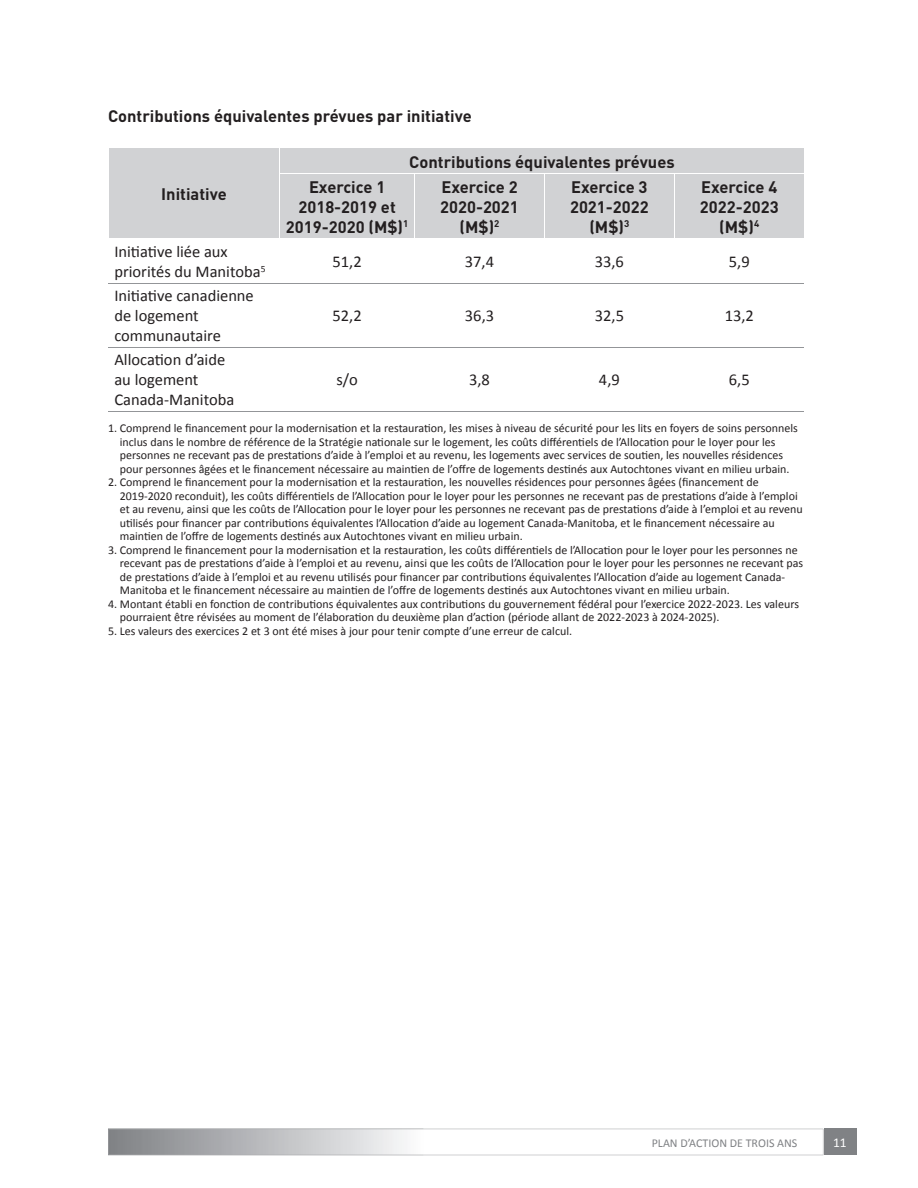
<style>
.page{position:relative;width:918px;height:1188px;background:#fff}
.page>*{position:absolute;margin:0;border:0;box-sizing:border-box;transform-origin:0 0}
.t1{font:700 16.5px/19.8px "DIN";color:#231f20;text-align:center}
.t2{font:16.5px/19.8px "Calibri";color:#231f20}
.t3{font:13.5px "Calibri";color:#fff}
.t4{font:12px/13.5px "Calibri";color:#231f20}
.t5{font:12px "Calibri";color:#808285}
</style>
<div class="page">
<svg style="left:108px;top:1129px;width:715px;height:26px"></svg>
<div style="left:824px;top:1129px;width:32px;height:26px;background:#808285"></div>
<div style="left:109px;top:149px;width:695px;height:89px;background:#d1d2d4"></div>
<svg style="left:279px;top:149px;width:1px;height:24px"></svg>
<hr style="left:279px;top:173px;width:136px;height:1px;background:#fff">
<hr style="left:279px;top:174px;width:1px;height:65px;background:#fff">
<hr style="left:415px;top:173px;width:129px;height:1px;background:#fff">
<hr style="left:414px;top:174px;width:1px;height:65px;background:#fff">
<hr style="left:544px;top:173px;width:130px;height:1px;background:#fff">
<hr style="left:544px;top:174px;width:1px;height:65px;background:#fff">
<hr style="left:674px;top:173px;width:131px;height:1px;background:#fff">
<hr style="left:674px;top:174px;width:1px;height:65px;background:#fff">
<hr style="left:108px;top:283px;width:172px;height:1px;background:#939598">
<hr style="left:280px;top:283px;width:135px;height:1px;background:#939598">
<hr style="left:415px;top:283px;width:129px;height:1px;background:#939598">
<hr style="left:544px;top:283px;width:130px;height:1px;background:#939598">
<hr style="left:674px;top:283px;width:130px;height:1px;background:#939598">
<hr style="left:108px;top:347px;width:172px;height:1px;background:#939598">
<hr style="left:280px;top:347px;width:135px;height:1px;background:#939598">
<hr style="left:415px;top:347px;width:129px;height:1px;background:#939598">
<hr style="left:544px;top:347px;width:130px;height:1px;background:#939598">
<hr style="left:674px;top:347px;width:130px;height:1px;background:#939598">
<hr style="left:415px;top:411px;width:129px;height:1px;background:#939598">
<hr style="left:544px;top:411px;width:130px;height:1px;background:#939598">
<hr style="left:674px;top:411px;width:130px;height:1px;background:#939598">
<hr style="left:108px;top:411px;width:172px;height:1px;background:#939598">
<hr style="left:280px;top:411px;width:135px;height:1px;background:#939598">
<h1 class="t1" style="left:108px;top:105px;width:365px">Contributions équivalentes prévues par initiative</h1>
<h1 class="t1" style="left:161px;top:184px;width:67px">Initiative</h1>
<h1 class="t1" style="left:409px;top:151px;width:267px">Contributions équivalentes prévues</h1>
<h1 class="t1" style="left:286px;top:177px;width:124px">Exercice 1<br>2018-2019 et<br>2019-2020 (M$)<sup>1</sup></h1>
<h1 class="t1" style="left:440px;top:177px;width:80px">Exercice 2<br>2020-2021 (M$)<sup>2</sup></h1>
<h1 class="t1" style="left:570px;top:177px;width:80px">Exercice 3<br>2021-2022 (M$)<sup>3</sup></h1>
<h1 class="t1" style="left:700px;top:177px;width:80px">Exercice 4<br>2022-2023 (M$)<sup>4</sup></h1>
<h1 class="t2" style="left:114px;top:241px;width:153px">Initiative liée aux priorités du Manitoba<sup>5</sup></h1>
<h1 class="t2" style="left:333px;top:251px;width:31px">51,2</h1>
<h1 class="t2" style="left:465px;top:251px;width:31px">37,4</h1>
<h1 class="t2" style="left:595px;top:251px;width:31px">33,6</h1>
<h1 class="t2" style="left:729px;top:251px;width:22px">5,9</h1>
<h1 class="t2" style="left:114px;top:286px;width:141px">Initiative canadienne de logement communautaire</h1>
<h1 class="t2" style="left:333px;top:305px;width:31px">52,2</h1>
<h1 class="t2" style="left:465px;top:305px;width:31px">36,3</h1>
<h1 class="t2" style="left:595px;top:305px;width:31px">32,5</h1>
<h1 class="t2" style="left:725px;top:305px;width:31px">13,2</h1>
<h1 class="t2" style="left:114px;top:350px;width:121px">Allocation d’aide au logement<br>Canada-Manitoba</h1>
<h1 class="t2" style="left:337px;top:369px;width:23px">s/o</h1>
<h1 class="t2" style="left:469px;top:369px;width:22px">3,8</h1>
<h1 class="t2" style="left:599px;top:369px;width:22px">4,9</h1>
<h1 class="t2" style="left:729px;top:369px;width:22px">6,5</h1>
<p class="t4" style="left:120px;top:421px;width:679px;text-indent:-12px">1. Comprend le financement pour la modernisation et la restauration, les mises à niveau de sécurité pour les lits en foyers de soins personnels inclus dans le nombre de référence de la Stratégie nationale sur le logement, les coûts différentiels de l’Allocation pour le loyer pour les personnes ne recevant pas de prestations d’aide à l’emploi et au revenu, les logements avec services de soutien, les nouvelles résidences pour personnes âgées et le financement nécessaire au maintien de l’offre de logements destinés aux Autochtones vivant en milieu urbain.</p>
<p class="t4" style="left:120px;top:475px;width:684px;text-indent:-12px">2. Comprend le financement pour la modernisation et la restauration, les nouvelles résidences pour personnes âgées (financement de 2019-2020 reconduit), les coûts différentiels de l’Allocation pour le loyer pour les personnes ne recevant pas de prestations d’aide à l’emploi et au revenu, ainsi que les coûts de l’Allocation pour le loyer pour les personnes ne recevant pas de prestations d’aide à l’emploi et au revenu utilisés pour financer par contributions équivalentes l’Allocation d’aide au logement Canada-Manitoba, et le financement nécessaire au maintien de l’offre de logements destinés aux Autochtones vivant en milieu urbain.</p>
<p class="t4" style="left:120px;top:543px;width:685px;text-indent:-12px">3. Comprend le financement pour la modernisation et la restauration, les coûts différentiels de l’Allocation pour le loyer pour les personnes ne recevant pas de prestations d’aide à l’emploi et au revenu, ainsi que les coûts de l’Allocation pour le loyer pour les personnes ne recevant pas de prestations d’aide à l’emploi et au revenu utilisés pour financer par contributions équivalentes l’Allocation d’aide au logement Canada-Manitoba et le financement nécessaire au maintien de l’offre de logements destinés aux Autochtones vivant en milieu urbain.</p>
<p class="t4" style="left:120px;top:597px;width:681px;text-indent:-12px">4. Montant établi en fonction de contributions équivalentes aux contributions du gouvernement fédéral pour l’exercice 2022-2023. Les valeurs pourraient être révisées au moment de l’élaboration du deuxième plan d’action (période allant de 2022-2023 à 2024-2025).</p>
<p class="t4" style="left:108px;top:624px;width:466px">5. Les valeurs des exercices 2 et 3 ont été mises à jour pour tenir compte d’une erreur de calcul.</p>
<p class="t5" style="left:652px;top:1134px;width:147px">PLAN D’ACTION DE TROIS ANS</p>
<p class="t3" style="left:833px;top:1133px;width:15px">11</p>
</div>
